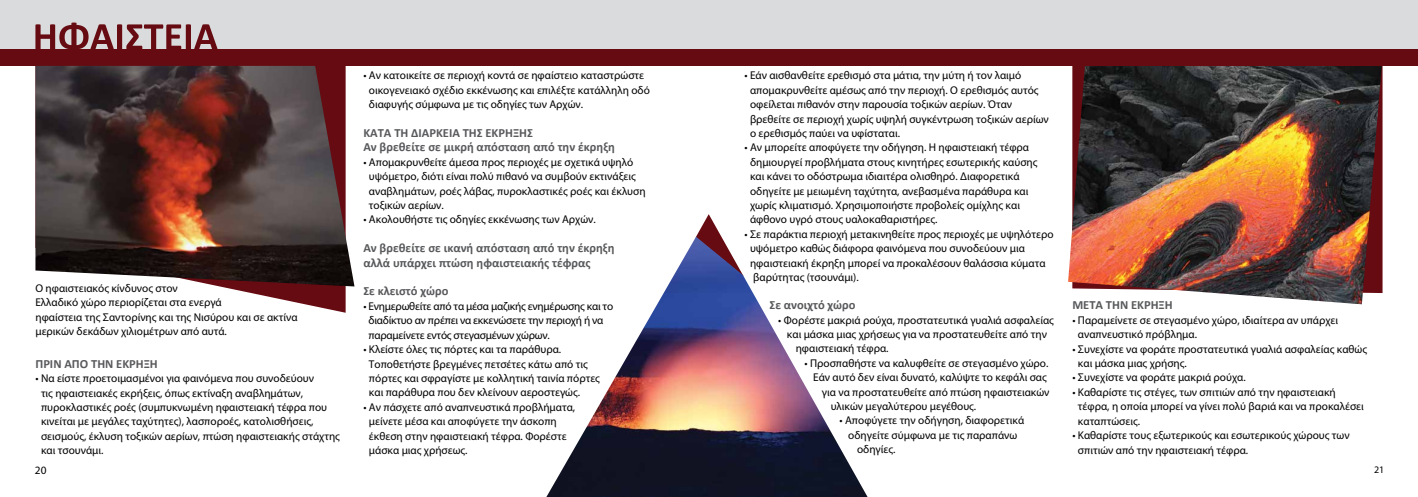
<style>
.page{position:relative;width:1418px;height:497px;background:#fff}
.page>*{position:absolute;margin:0;border:0;box-sizing:border-box;transform-origin:0 0}
.t1{font:700 12.5px/14.4px "Calibri";color:#58595b}
.t2{font:11.25px/14.4px "Myriad Pro";color:#000}
.t3{font:11.25px/14.4px "Myriad Pro";letter-spacing:-.02em;color:#000}
.t4{font:10px "Myriad Pro";color:#000}
</style>
<div class="page">
<div style="left:0;top:0;width:1417px;height:50px;background:#dadbdc"></div>
<img style="left:1068px;top:66px;width:313px;height:238px">
<svg style="left:696px;top:214px;width:25px;height:22px"></svg>
<svg style="left:218px;top:286px;width:127px;height:26px"></svg>
<div style="left:0;top:50px;width:1417px;height:16px;background:#660b11"></div>
<img style="left:547px;top:236px;width:320px;height:260px">
<img style="left:35px;top:66px;width:319px;height:220px">
<svg style="left:35px;top:22px;width:182px;height:28px"></svg>
<p class="t2" style="left:35px;top:280px;width:264px">Ο ηφαιστειακός κίνδυνος στον<br>Ελλαδικό χώρο περιορίζεται στα ενεργά<br>ηφαίστεια της Σαντορίνης και της Νισύρου και σε ακτίνα μερικών δεκάδων χιλιομέτρων από αυτά.</p>
<p class="t1" style="left:35px;top:356px;width:124px">ΠΡΙΝ ΑΠΟ ΤΗΝ ΕΚΡΗΞΗ</p>
<p class="t2" style="left:41px;top:371px;width:300px;text-indent:-6px">• Να είστε προετοιμασμένοι για φαινόμενα που συνοδεύουν<br>τις ηφαιστειακές εκρήξεις, όπως εκτίναξη αναβλημάτων, πυροκλαστικές ροές (συμπυκνωμένη ηφαιστειακή τέφρα που κινείται με μεγάλες ταχύτητες), λασποροές, κατολισθήσεις, σεισμούς, έκλυση τοξικών αερίων, πτώση ηφαιστειακής στάχτης και τσουνάμι.</p>
<p class="t2" style="left:369px;top:69px;width:282px;text-indent:-6px">• Αν κατοικείτε σε περιοχή κοντά σε ηφαίστειο καταστρώστε οικογενειακό σχέδιο εκκένωσης και επιλέξτε κατάλληλη οδό διαφυγής σύμφωνα με τις οδηγίες των Αρχών.</p>
<p class="t1" style="left:363px;top:125px;width:253px">ΚΑΤΑ ΤΗ ΔΙΑΡΚΕΙΑ ΤΗΣ ΕΚΡΗΞΗΣ<br>Αν βρεθείτε σε μικρή απόσταση από την έκρηξη</p>
<p class="t2" style="left:369px;top:155px;width:278px;text-indent:-6px">• Απομακρυνθείτε άμεσα προς περιοχές με σχετικά υψηλό υψόμετρο, διότι είναι πολύ πιθανό να συμβούν εκτινάξεις αναβλημάτων, ροές λάβας, πυροκλαστικές ροές και έκλυση τοξικών αερίων.</p>
<p class="t2" style="left:363px;top:212px;width:234px">• Ακολουθήστε τις οδηγίες εκκένωσης των Αρχών.</p>
<p class="t1" style="left:363px;top:240px;width:253px">Aν βρεθείτε σε ικανή απόσταση από την έκρηξη αλλά υπάρχει πτώση ηφαιστειακής τέφρας</p>
<p class="t1" style="left:363px;top:284px;width:87px">Σε κλειστό χώρο</p>
<p class="t3" style="left:368px;top:299px;width:246px;text-indent:-5px">• Ενημερωθείτε από τα μέσα μαζικής ενημέρωσης και το διαδίκτυο αν πρέπει να εκκενώσετε την περιοχή ή να παραμείνετε εντός στεγασμένων χώρων.</p>
<p class="t2" style="left:369px;top:342px;width:232px;text-indent:-6px">• Κλείστε όλες τις πόρτες και τα παράθυρα.<br>Τοποθετήστε βρεγμένες πετσέτες κάτω από τις πόρτες και σφραγίστε με κολλητική ταινία πόρτες και παράθυρα που δεν κλείνουν αεροστεγώς.</p>
<p class="t2" style="left:369px;top:399px;width:208px;text-indent:-6px">• Αν πάσχετε από αναπνευστικά προβλήματα, μείνετε μέσα και αποφύγετε την άσκοπη έκθεση στην ηφαιστειακή τέφρα. Φορέστε μάσκα μιας χρήσεως.</p>
<p class="t2" style="left:750px;top:69px;width:300px;text-indent:-6px">• Εάν αισθανθείτε ερεθισμό στα μάτια, την μύτη ή τον λαιμό απομακρυνθείτε αμέσως από την περιοχή. Ο ερεθισμός αυτός οφείλεται πιθανόν στην παρουσία τοξικών αερίων. Όταν βρεθείτε σε περιοχή χωρίς υψηλή συγκέντρωση τοξικών αερίων ο ερεθισμός παύει να υφίσταται.</p>
<p class="t2" style="left:750px;top:140px;width:289px;text-indent:-6px">• Αν μπορείτε αποφύγετε την οδήγηση. Η ηφαιστειακή τέφρα δημιουργεί προβλήματα στους κινητήρες εσωτερικής καύσης και κάνει το οδόστρωμα ιδιαιτέρα ολισθηρό. Διαφορετικά οδηγείτε με μειωμένη ταχύτητα, ανεβασμένα παράθυρα και χωρίς κλιματισμό. Χρησιμοποιήστε προβολείς ομίχλης και άφθονο υγρό στους υαλοκαθαριστήρες.</p>
<p class="t2" style="left:750px;top:227px;width:305px;text-indent:-6px">• Σε παράκτια περιοχή μετακινηθείτε προς περιοχές με υψηλότερο υψόμετρο καθώς διάφορα φαινόμενα που συνοδεύουν μια ηφαιστειακή έκρηξη μπορεί να προκαλέσουν θαλάσσια κύματα βαρύτητας (τσουνάμι).</p>
<p class="t1" style="left:769px;top:297px;width:88px">Σε ανοιχτό χώρο</p>
<p class="t2" style="left:778px;top:312px;width:277px">• Φορέστε μακριά ρούχα, προστατευτικά γυαλιά ασφαλείας</p>
<p class="t2" style="left:787px;top:327px;width:261px">και μάσκα μιας χρήσεως για να προστατευθείτε από την</p>
<p class="t2" style="left:795px;top:341px;width:94px">ηφαιστειακή τέφρα.</p>
<p class="t2" style="left:804px;top:355px;width:245px">• Προσπαθήστε να καλυφθείτε σε στεγασμένο χώρο.</p>
<p class="t2" style="left:813px;top:370px;width:235px">Εάν αυτό δεν είναι δυνατό, καλύψτε το κεφάλι σας</p>
<p class="t2" style="left:822px;top:384px;width:229px">για να προστατευθείτε από πτώση ηφαιστειακών</p>
<p class="t2" style="left:830px;top:399px;width:147px">υλικών μεγαλύτερου μεγέθους.</p>
<p class="t2" style="left:839px;top:413px;width:186px">• Αποφύγετε την οδήγηση, διαφορετικά</p>
<p class="t2" style="left:848px;top:427px;width:171px">οδηγείτε σύμφωνα με τις παραπάνω</p>
<p class="t2" style="left:857px;top:442px;width:40px">οδηγίες.</p>
<p class="t1" style="left:1072px;top:298px;width:102px">ΜΕΤΑ ΤΗΝ ΕΚΡΗΞΗ</p>
<p class="t2" style="left:1077px;top:313px;width:262px;text-indent:-6px">• Παραμείνετε σε στεγασμένο χώρο, ιδιαίτερα αν υπάρχει αναπνευστικό πρόβλημα.</p>
<p class="t2" style="left:1077px;top:341px;width:291px;text-indent:-6px">• Συνεχίστε να φοράτε προστατευτικά γυαλιά ασφαλείας καθώς και μάσκα μιας χρήσης.</p>
<p class="t2" style="left:1072px;top:370px;width:175px">• Συνεχίστε να φοράτε μακριά ρούχα.</p>
<p class="t2" style="left:1077px;top:384px;width:287px;text-indent:-6px">• Καθαρίστε τις στέγες, των σπιτιών από την ηφαιστειακή τέφρα, η οποία μπορεί να γίνει πολύ βαριά και να προκαλέσει καταπτώσεις.</p>
<p class="t2" style="left:1077px;top:428px;width:273px;text-indent:-6px">• Καθαρίστε τους εξωτερικούς και εσωτερικούς χώρους των σπιτιών από την ηφαιστειακή τέφρα.</p>
<p class="t2" style="left:35px;top:462px;width:13px">20</p>
<p class="t4" style="left:1373px;top:463px;width:12px">21</p>
</div>
